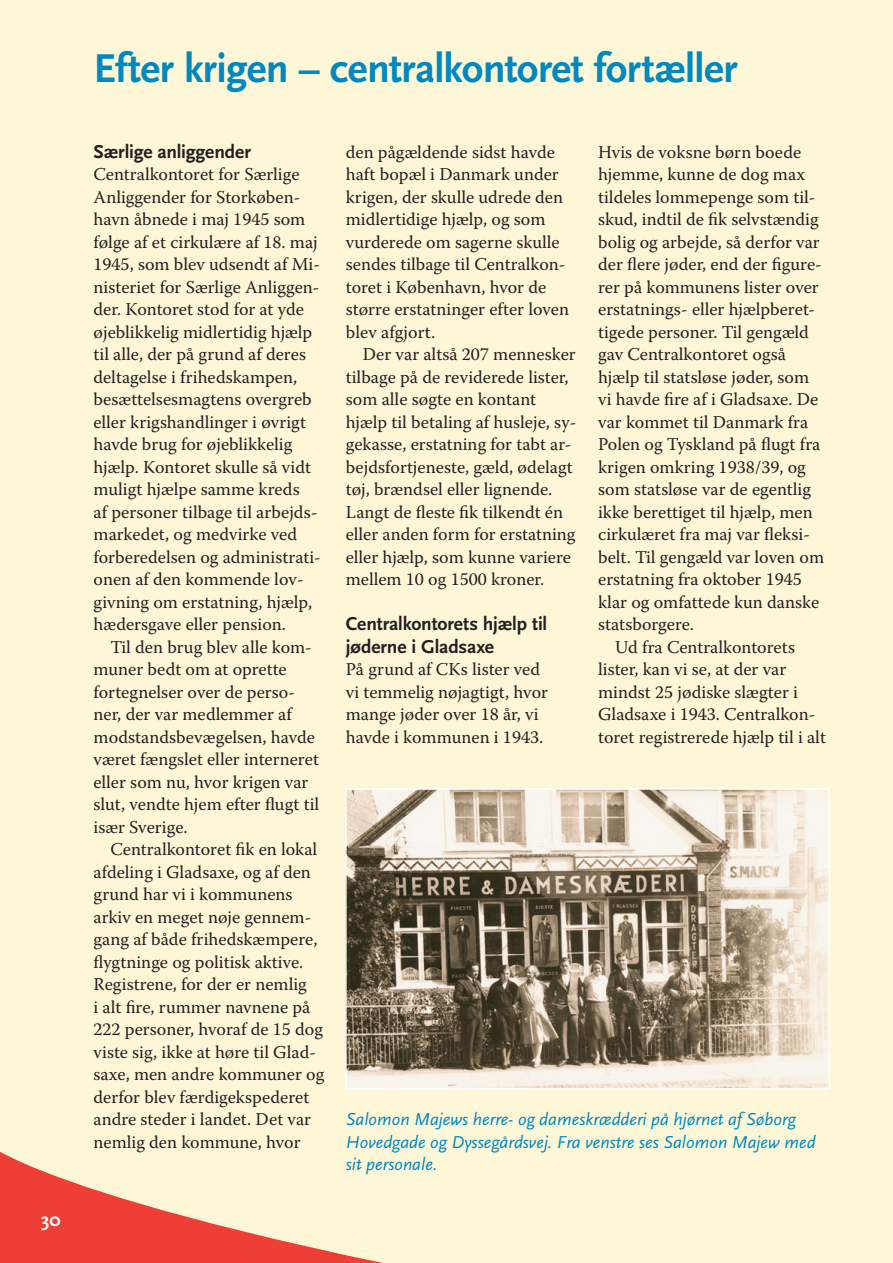
<style>
.page{position:relative;width:893px;height:1263px;background:#fef7d7}
.page>*{position:absolute;margin:0;border:0;box-sizing:border-box;transform-origin:0 0}
.t1{font:700 42px "Scala Sans LF";letter-spacing:-.015em;color:#0088bf}
.t2{font:700 19.5px/22.5px "Scala Sans";letter-spacing:-.01em;color:#231f20}
.t3{font:700 19.5px "Scala Sans";color:#fff}
.t4{font:18px/22.5px "Warnock Pro";color:#231f20}
.t5{font:italic 18px/22.5px "Scala Sans";color:#0088bf}
</style>
<div class="page">
<svg style="left:0;top:1151px;width:383px;height:112px"></svg>
<img style="left:348px;top:791px;width:479px;height:295px">
<div style="left:345px;top:788px;width:485px;height:301px;border:2px solid #fff"></div>
<p class="t3" style="left:41px;top:1209px;width:21px">30</p>
<h1 class="t1" style="left:94px;top:46px;width:645px">Efter krigen – centralkontoret fortæller</h1>
<p class="t2" style="left:94px;top:140px;width:159px">Særlige anliggender</p>
<p class="t4" style="left:94px;top:163px;width:229px">Centralkontoret for Særlige<br>Anliggender for Storkøben&shy;havn åbnede i maj 1945 som følge af et cirkulære af 18. maj<br>1945, som blev udsendt af Mi&shy;nisteriet for Særlige Anliggen&shy;der. Kontoret stod for at yde øjeblikkelig midlertidig hjælp til alle, der på grund af deres deltagelse i frihedskampen, besættelsesmagtens overgreb eller krigshandlinger i øvrigt havde brug for øjeblikkelig hjælp. Kontoret skulle så vidt muligt hjælpe samme kreds<br>af personer tilbage til arbejds&shy;markedet, og medvirke ved forberedelsen og administrati&shy;onen af den kommende lov&shy;givning om erstatning, hjælp, hædersgave eller pension.</p>
<p class="t4" style="left:94px;top:635px;width:227px;text-indent:17px">Til den brug blev alle kom&shy;muner bedt om at oprette fortegnelser over de perso&shy;ner, der var medlemmer af modstandsbevægelsen, havde været fængslet eller interneret eller som nu, hvor krigen var slut, vendte hjem efter flugt til især Sverige.</p>
<p class="t4" style="left:94px;top:838px;width:232px;text-indent:17px">Centralkontoret fik en lokal afdeling i Gladsaxe, og af den grund har vi i kommunens arkiv en meget nøje gennem&shy;gang af både frihedskæmpere, flygtninge og politisk aktive.<br>Registrene, for der er nemlig<br>i alt fire, rummer navnene på<br>222 personer, hvoraf de 15 dog viste sig, ikke at høre til Glad&shy;saxe, men andre kommuner og derfor blev færdigekspederet andre steder i landet. Det var nemlig den kommune, hvor</p>
<p class="t4" style="left:346px;top:140px;width:225px">den pågældende sidst havde haft bopæl i Danmark under krigen, der skulle udrede den midlertidige hjælp, og som vurderede om sagerne skulle sendes tilbage til Centralkon&shy;toret i København, hvor de større erstatninger efter loven blev afgjort.</p>
<p class="t4" style="left:346px;top:343px;width:232px;text-indent:17px">Der var altså 207 mennesker tilbage på de reviderede lister, som alle søgte en kontant hjælp til betaling af husleje, sy&shy;gekasse, erstatning for tabt ar&shy;bejdsfortjeneste, gæld, ødelagt tøj, brændsel eller lignende.<br>Langt de fleste fik tilkendt én eller anden form for erstatning eller hjælp, som kunne variere mellem 10 og 1500 kroner.</p>
<p class="t2" style="left:346px;top:613px;width:203px">Centralkontorets hjælp til jøderne i Gladsaxe</p>
<p class="t4" style="left:346px;top:658px;width:204px">På grund af CKs lister ved vi temmelig nøjagtigt, hvor mange jøder over 18 år, vi havde i kommunen i 1943.</p>
<p class="t4" style="left:598px;top:140px;width:205px">Hvis de voksne børn boede</p>
<p class="t4" style="left:598px;top:163px;width:209px">hjemme, kunne de dog max</p>
<p class="t4" style="left:598px;top:185px;width:219px">tildeles lommepenge som til-</p>
<p class="t4" style="left:598px;top:208px;width:222px">skud, indtil de fik selvstændig</p>
<p class="t4" style="left:598px;top:230px;width:223px">bolig og arbejde, så derfor var</p>
<p class="t4" style="left:598px;top:253px;width:225px">der flere jøder, end der figure-</p>
<p class="t4" style="left:598px;top:275px;width:222px">rer på kommunens lister over</p>
<p class="t4" style="left:598px;top:298px;width:218px">erstatnings- eller hjælpberet-</p>
<p class="t4" style="left:598px;top:320px;width:212px">tigede personer. Til gengæld</p>
<p class="t4" style="left:598px;top:343px;width:189px">gav Centralkontoret også</p>
<p class="t4" style="left:598px;top:365px;width:213px">hjælp til statsløse jøder, som</p>
<p class="t4" style="left:598px;top:388px;width:222px">vi havde fire af i Gladsaxe. De</p>
<p class="t4" style="left:598px;top:410px;width:212px">var kommet til Danmark fra</p>
<p class="t4" style="left:598px;top:433px;width:224px">Polen og Tyskland på flugt fra</p>
<p class="t4" style="left:598px;top:455px;width:209px">krigen omkring 1938/39, og</p>
<p class="t4" style="left:598px;top:478px;width:214px">som statsløse var de egentlig</p>
<p class="t4" style="left:598px;top:500px;width:216px">ikke berettiget til hjælp, men</p>
<p class="t4" style="left:598px;top:523px;width:213px">cirkulæret fra maj var fleksi-</p>
<p class="t4" style="left:598px;top:545px;width:227px">belt. Til gengæld var loven om</p>
<p class="t4" style="left:598px;top:568px;width:205px">erstatning fra oktober 1945</p>
<p class="t4" style="left:598px;top:590px;width:223px">klar og omfattede kun danske</p>
<p class="t4" style="left:598px;top:613px;width:97px">statsborgere.</p>
<p class="t4" style="left:615px;top:635px;width:181px">Ud fra Centralkontorets</p>
<p class="t4" style="left:598px;top:658px;width:190px">lister, kan vi se, at der var</p>
<p class="t4" style="left:598px;top:680px;width:201px">mindst 25 jødiske slægter i</p>
<p class="t4" style="left:598px;top:703px;width:219px">Gladsaxe i 1943. Centralkon-</p>
<p class="t4" style="left:598px;top:725px;width:229px">toret registrerede hjælp til i alt</p>
<p class="t5" style="left:346px;top:1108px;width:471px">Salomon Majews herre- og dameskrædderi på hjørnet af Søborg<br>Hovedgade og Dyssegårdsvej. Fra venstre ses Salomon Majew med sit personale.</p>
</div>
